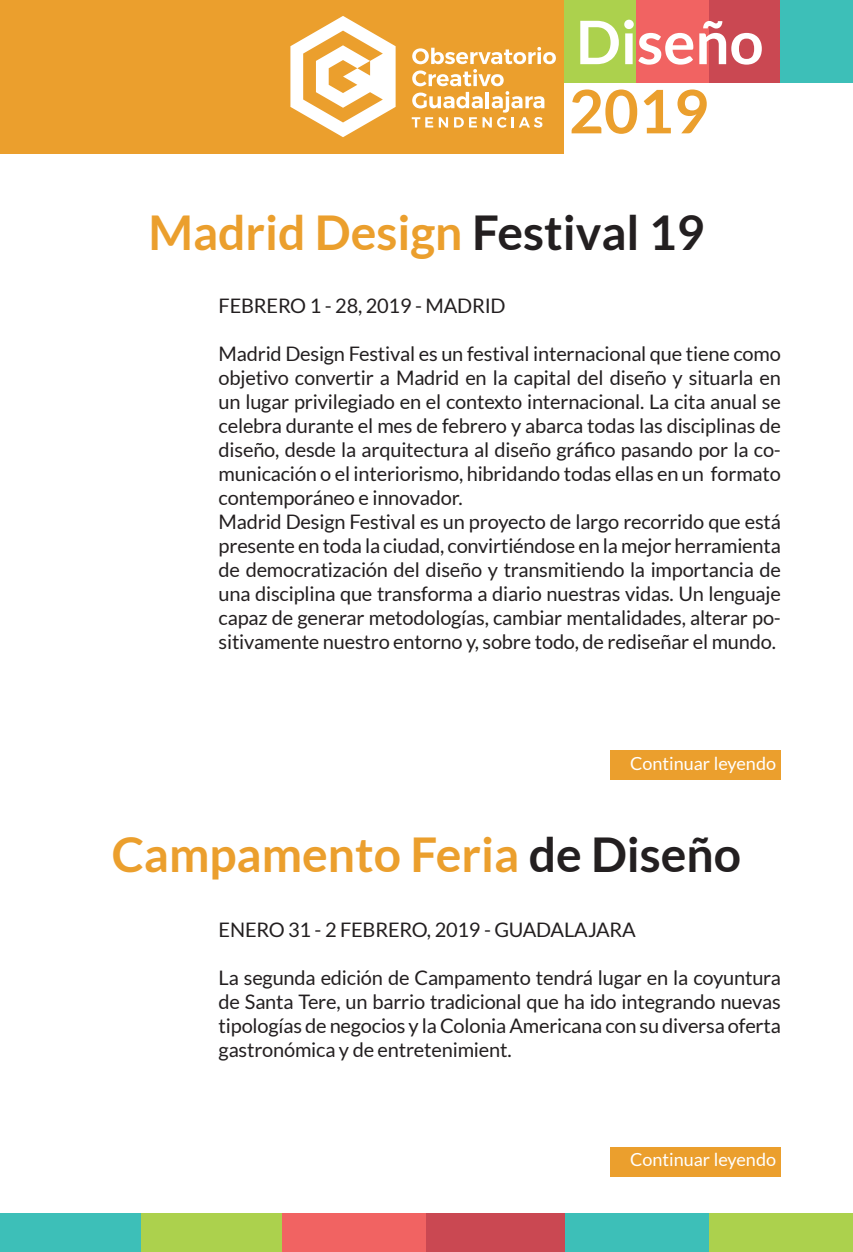
<style>
.page{position:relative;width:853px;height:1252px;background:#fff}
.page>*{position:absolute;margin:0;border:0;box-sizing:border-box;transform-origin:0 0}
.t1{font:700 60px "Lato";color:#fff}
.t2{font:700 60px "Lato";color:#eb9f2d}
.t3{font:700 48px "Lato";color:#eb9f2d}
.t4{font:20px/24px "Lato";letter-spacing:-.01em;color:#231f20}
.t5{font:18px "Lato";color:#fff}
.s1{color:#231f20}
</style>
<div class="page">
<div style="left:0;top:1213px;width:143px;height:39px;background:#3dbfb8"></div>
<div style="left:141px;top:1213px;width:143px;height:39px;background:#acd14d"></div>
<div style="left:282px;top:1213px;width:144px;height:39px;background:#f16362"></div>
<div style="left:426px;top:1213px;width:143px;height:39px;background:#ca4852"></div>
<div style="left:565px;top:1213px;width:143px;height:39px;background:#3dbfb8"></div>
<div style="left:708px;top:1213px;width:144px;height:39px;background:#acd14d"></div>
<div style="left:610px;top:751px;width:170px;height:29px;background:#eb9f2d"></div>
<div style="left:610px;top:1147px;width:170px;height:29px;background:#eb9f2d"></div>
<div style="left:0;top:0;width:563px;height:153px;background:#eb9f2d"></div>
<svg style="left:290px;top:16px;width:105px;height:121px"></svg>
<svg style="left:411px;top:47px;width:144px;height:81px"></svg>
<div style="left:563px;top:0;width:73px;height:82px;background:#acd14d"></div>
<div style="left:635px;top:0;width:73px;height:82px;background:#f16362"></div>
<div style="left:708px;top:0;width:73px;height:82px;background:#ca4852"></div>
<div style="left:779px;top:0;width:73px;height:82px;background:#3dbfb8"></div>
<h1 class="t1" style="left:575px;top:8px;width:189px">Diseño</h1>
<h1 class="t2" style="left:568px;top:77px;width:141px">2019</h1>
<h2 class="t3" style="left:148px;top:205px;width:557px">Madrid Design <span class="s1">Festival 19</span></h2>
<p class="t4" style="left:218px;top:294px;width:288px">FEBRERO 1 - 28, 2019 - MADRID</p>
<p class="t4" style="left:218px;top:342px;width:563px">Madrid Design Festival es un festival internacional que tiene como objetivo convertir a Madrid en la capital del diseño y situarla en un lugar privilegiado en el contexto internacional. La cita anual se celebra durante el mes de febrero y abarca todas las disciplinas de diseño, desde la arquitectura al diseño gráfico pasando por la co&shy;municación o el interiorismo, hibridando todas ellas en un formato contemporáneo e innovador.<br>Madrid Design Festival es un proyecto de largo recorrido que está presente en toda la ciudad, convirtiéndose en la mejor herramienta de democratización del diseño y transmitiendo la importancia de una disciplina que transforma a diario nuestras vidas. Un lenguaje capaz de generar metodologías, cambiar mentalidades, alterar po&shy;sitivamente nuestro entorno y, sobre todo, de rediseñar el mundo.</p>
<p class="t5" style="left:629px;top:753px;width:147px">Continuar leyendo</p>
<h2 class="t3" style="left:112px;top:827px;width:630px">Campamento Feria <span class="s1">de Diseño</span></h2>
<p class="t4" style="left:218px;top:917px;width:418px">ENERO 31 - 2 FEBRERO, 2019 - GUADALAJARA</p>
<p class="t4" style="left:218px;top:965px;width:563px;text-align:justify">La segunda edición de Campamento tendrá lugar en la coyuntura de Santa Tere, un barrio tradicional que ha ido integrando nuevas tipologías de negocios y la Colonia Americana con su diversa oferta gastronómica y de entretenimient.</p>
<p class="t5" style="left:629px;top:1150px;width:147px">Continuar leyendo</p>
</div>
